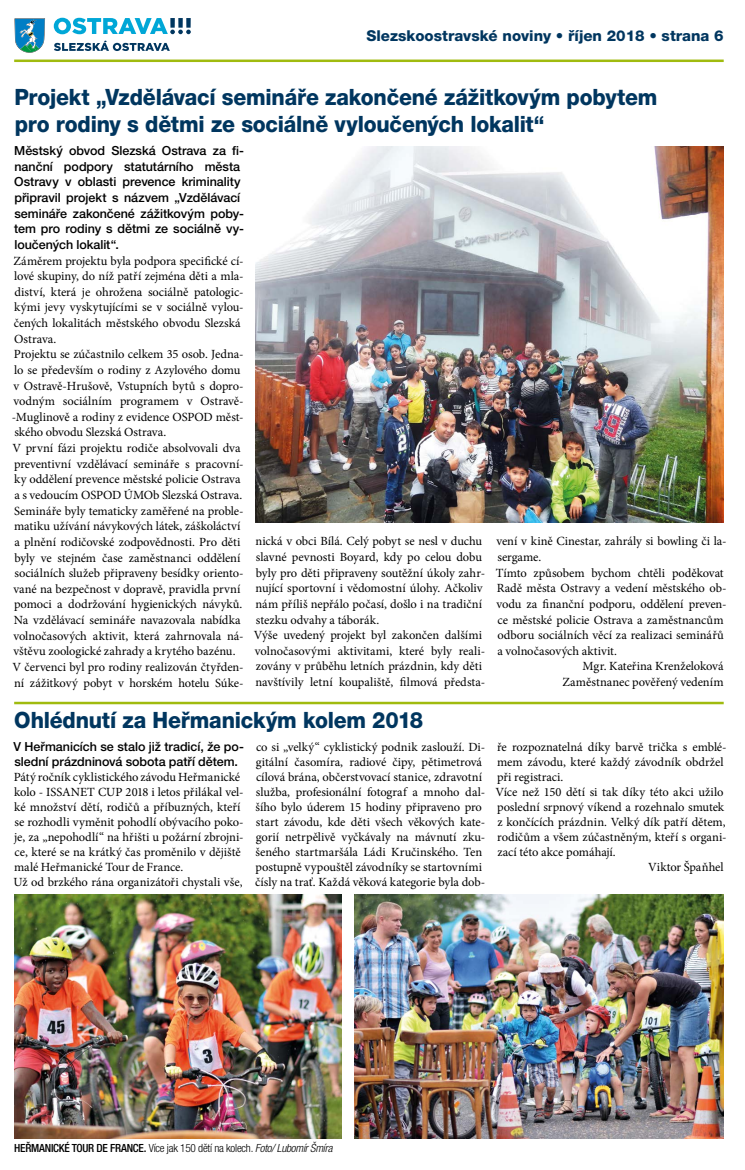
<style>
.page{position:relative;width:745px;height:1170px;background:#fff}
.page>*{position:absolute;margin:0;border:0;box-sizing:border-box;transform-origin:0 0}
.t1{font:800 22.5px/27.6px "Helvetica Neue LT Pro";letter-spacing:-.01em;color:#00365f;scale:.94 1}
.t2{font:800 15px "Helvetica Neue LT Pro";color:#00365f}
.t3{font:12.5px/15.6px "Minion Pro";letter-spacing:-.005em;color:#000}
.t4{font:500 12.5px/15.6px "Helvetica Neue LT Pro";letter-spacing:-.005em;color:#000}
.t5{font:500 condensed 11.25px "Helvetica Neue LT Pro";letter-spacing:-.02em;color:#000}
.s1{font-weight:300}
.s2{font-weight:300;font-style:italic}
</style>
<div class="page">
<svg style="left:14px;top:18px;width:31px;height:35px"></svg>
<svg style="left:54px;top:18px;width:137px;height:16px"></svg>
<svg style="left:54px;top:40px;width:116px;height:11px"></svg>
<hr style="left:14px;top:60px;width:709px;height:2px;background:#a0bb0f">
<img style="left:255px;top:146px;width:468px;height:376px">
<img style="left:354px;top:894px;width:369px;height:243px">
<img style="left:14px;top:894px;width:327px;height:243px">
<hr style="left:14px;top:701px;width:709px;height:3px;background:#a0bb0f">
<p class="t2" style="left:366px;top:27px;width:358px">Slezskoostravské noviny • říjen 2018 • strana 6</p>
<h1 class="t1" style="left:15px;top:83px;width:685px">Projekt „Vzdělávací semináře zakončené zážitkovým pobytem pro rodiny s dětmi ze sociálně vyloučených lokalit“</h1>
<p class="t4" style="left:14px;top:143px;width:231px">Městský obvod Slezská Ostrava za fi&shy;nanční podpory statutárního města Ostravy v oblasti prevence kriminality připravil projekt s názvem „Vzdělávací semináře zakončené zážitkovým poby&shy;tem pro rodiny s dětmi ze sociálně vy&shy;loučených lokalit“.</p>
<p class="t3" style="left:12px;top:253px;width:233px">Záměrem projektu byla podpora specifické cí&shy;lové skupiny, do níž patří zejména děti a mla&shy;diství, která je ohrožena sociálně patologic&shy;kými jevy vyskytujícími se v sociálně vylou&shy;čených lokalitách městského obvodu Slezská Ostrava.<br>Projektu se zúčastnilo celkem 35 osob. Jedna&shy;lo se především o rodiny z Azylového domu v Ostravě-Hrušově, Vstupních bytů s dopro&shy;vodným sociálním programem v Ostravě--Muglinově a rodiny z evidence OSPOD měst&shy;ského obvodu Slezská Ostrava.<br>V první fázi projektu rodiče absolvovali dva preventivní vzdělávací semináře s pracovní&shy;ky oddělení prevence městské policie Ostrava a s vedoucím OSPOD ÚMOb Slezská Ostrava.<br>Semináře byly tematicky zaměřené na proble&shy;matiku užívání návykových látek, záškoláctví a plnění rodičovské zodpovědnosti. Pro děti byly ve stejném čase zaměstnanci oddělení sociálních služeb připraveny besídky oriento&shy;vané na bezpečnost v dopravě, pravidla první pomoci a dodržování hygienických návyků.<br>Na vzdělávací semináře navazovala nabídka volnočasových aktivit, která zahrnovala ná&shy;vštěvu zoologické zahrady a krytého bazénu.<br>V červenci byl pro rodiny realizován čtyřden&shy;ní zážitkový pobyt v horském hotelu Súke-</p>
<p class="t3" style="left:254px;top:533px;width:233px">nická v obci Bílá. Celý pobyt se nesl v duchu slavné pevnosti Boyard, kdy po celou dobu byly pro děti připraveny soutěžní úkoly zahr&shy;nující sportovní i vědomostní úlohy. Ačkoliv nám příliš nepřálo počasí, došlo i na tradiční stezku odvahy a táborák.<br>Výše uvedený projekt byl zakončen dalšími volnočasovými aktivitami, které byly reali&shy;zovány v průběhu letních prázdnin, kdy děti navštívily letní koupaliště, filmová předsta-</p>
<p class="t3" style="left:496px;top:533px;width:231px">vení v kině Cinestar, zahrály si bowling či la-</p>
<p class="t3" style="left:497px;top:549px;width:45px">sergame.</p>
<p class="t3" style="left:495px;top:565px;width:229px">Tímto způsobem bychom chtěli poděkovat</p>
<p class="t3" style="left:496px;top:580px;width:231px">Radě města Ostravy a vedení městského ob-</p>
<p class="t3" style="left:496px;top:596px;width:231px">vodu za finanční podporu, oddělení preven-</p>
<p class="t3" style="left:497px;top:611px;width:227px">ce městské policie Ostrava a zaměstnancům</p>
<p class="t3" style="left:497px;top:627px;width:228px">odboru sociálních věcí za realizaci seminářů</p>
<p class="t3" style="left:497px;top:643px;width:121px">a volnočasových aktivit.</p>
<p class="t3" style="left:582px;top:658px;width:142px">Mgr. Kateřina Krenželoková</p>
<p class="t3" style="left:562px;top:674px;width:162px">Zaměstnanec pověřený vedením</p>
<h1 class="t1" style="left:14px;top:706px;width:436px">Ohlédnutí za Heřmanickým kolem 2018</h1>
<p class="t4" style="left:13px;top:738px;width:232px;line-height:15px">V Heřmanicích se stalo již tradicí, že po&shy;slední prázdninová sobota patří dětem.</p>
<p class="t3" style="left:14px;top:769px;width:231px;line-height:15px">Pátý ročník cyklistického závodu Heřmanické kolo - ISSANET CUP 2018 i letos přilákal vel&shy;ké množství dětí, rodičů a příbuzných, kteří se rozhodli vyměnit pohodlí obývacího poko&shy;je, za „nepohodlí“ na hřišti u požární zbrojni&shy;ce, které se na krátký čas proměnilo v dějiště malé Heřmanické Tour de France.<br>Už od brzkého rána organizátoři chystali vše,</p>
<p class="t3" style="left:255px;top:739px;width:231px;line-height:15px">co si „velký“ cyklistický podnik zaslouží. Di&shy;gitální časomíra, radiové čipy, pětimetrová cílová brána, občerstvovací stanice, zdravotní služba, profesionální fotograf a mnoho dal&shy;šího bylo úderem 15 hodiny připraveno pro start závodu, kde děti všech věkových kate&shy;gorií netrpělivě vyčkávaly na mávnutí zku&shy;šeného startmaršála Ládi Kručinského. Ten postupně vypouštěl závodníky se startovními čísly na trať. Každá věková kategorie byla dob-</p>
<p class="t3" style="left:496px;top:738px;width:231px">ře rozpoznatelná díky barvě trička s emblé-</p>
<p class="t3" style="left:497px;top:753px;width:228px">mem závodu, které každý závodník obdržel</p>
<p class="t3" style="left:497px;top:768px;width:68px">při registraci.</p>
<p class="t3" style="left:495px;top:783px;width:229px">Více než 150 dětí si tak díky této akci užilo</p>
<p class="t3" style="left:497px;top:798px;width:228px">poslední srpnový víkend a rozehnalo smutek</p>
<p class="t3" style="left:497px;top:813px;width:229px">z končících prázdnin. Velký dík patří dětem,</p>
<p class="t3" style="left:497px;top:828px;width:231px">rodičům a všem zúčastněným, kteří s organi-</p>
<p class="t3" style="left:497px;top:843px;width:120px">zací této akce pomáhají.</p>
<p class="t3" style="left:647px;top:858px;width:77px">Viktor Špaňhel</p>
<p class="t5" style="left:14px;top:1141px;width:319px">HEŘMANICKÉ TOUR DE FRANCE. <span class="s1">Více jak 150 dětí na kolech.</span> <span class="s2">Foto/ Lubomír Šmíra</span></p>
</div>
